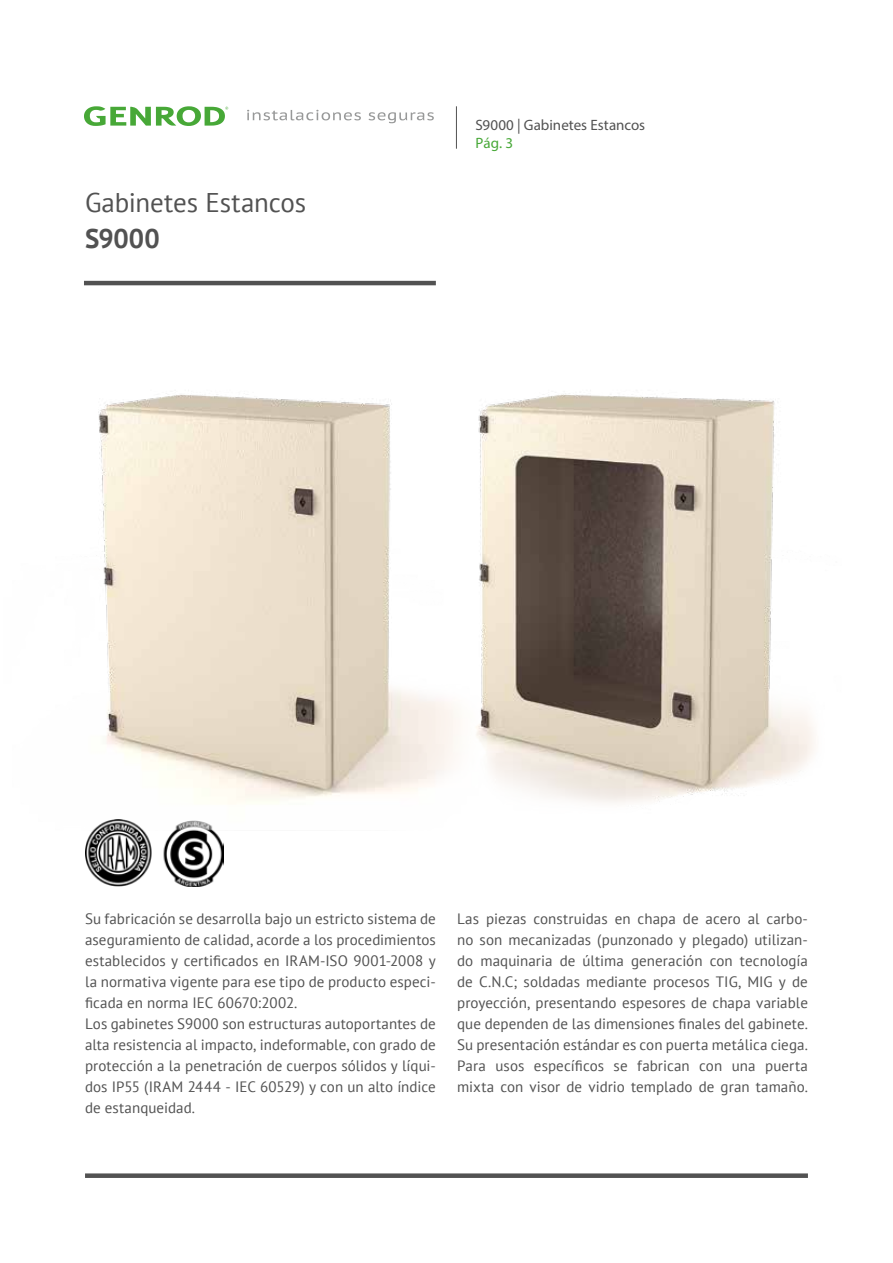
<style>
.page{position:relative;width:893px;height:1263px;background:#fff}
.page>*{position:absolute;margin:0;border:0;box-sizing:border-box;transform-origin:0 0}
.t1{font:27px "PT Sans";letter-spacing:-.005em;color:#525252}
.t2{font:700 27px "PT Sans";letter-spacing:-.005em;color:#525252}
.t3{font:15px/21px "PT Sans";letter-spacing:.005em;color:#525252}
.t4{font:15px "Myriad Pro";letter-spacing:.005em;color:#525252}
.t5{font:15px "Myriad Pro";color:#47a837}
</style>
<div class="page">
<hr style="left:456px;top:106px;width:1px;height:43px;background:#525252">
<div style="left:85px;top:1173px;width:723px;height:5px;background:#525252"></div>
<hr style="left:84px;top:281px;width:352px;height:4px;background:#525252">
<img style="left:85px;top:833px;width:139px;height:54px">
<img style="left:91px;top:393px;width:724px;height:440px">
<svg style="left:84px;top:106px;width:144px;height:20px"></svg>
<svg style="left:247px;top:110px;width:114px;height:10px"></svg>
<svg style="left:369px;top:112px;width:65px;height:11px"></svg>
<h1 class="t1" style="left:85px;top:185px;width:223px">Gabinetes Estancos</h1>
<h1 class="t2" style="left:85px;top:221px;width:76px">S9000</h1>
<p class="t4" style="left:476px;top:116px;width:171px">S9000 | Gabinetes Estancos</p>
<p class="t5" style="left:476px;top:134px;width:39px">Pág. 3</p>
<p class="t3" style="left:85px;top:907px;width:352px">Su fabricación se desarrolla bajo un estricto sistema de aseguramiento de calidad, acorde a los procedimientos establecidos y certificados en IRAM-ISO 9001-2008 y la normativa vigente para ese tipo de producto especi&shy;ficada en norma IEC 60670:2002.<br>Los gabinetes S9000 son estructuras autoportantes de alta resistencia al impacto, indeformable, con grado de protección a la penetración de cuerpos sólidos y líqui&shy;dos IP55 (IRAM 2444 - IEC 60529) y con un alto índice de estanqueidad.</p>
<p class="t3" style="left:457px;top:907px;width:352px;text-align:justify">Las piezas construidas en chapa de acero al carbo&shy;no son mecanizadas (punzonado y plegado) utilizan&shy;do maquinaria de última generación con tecnología de C.N.C; soldadas mediante procesos TIG, MIG y de proyección, presentando espesores de chapa variable que dependen de las dimensiones finales del gabinete.<br>Su presentación estándar es con puerta metálica ciega.<br>Para usos específicos se fabrican con una puerta mixta con visor de vidrio templado de gran tamaño.</p>
</div>
